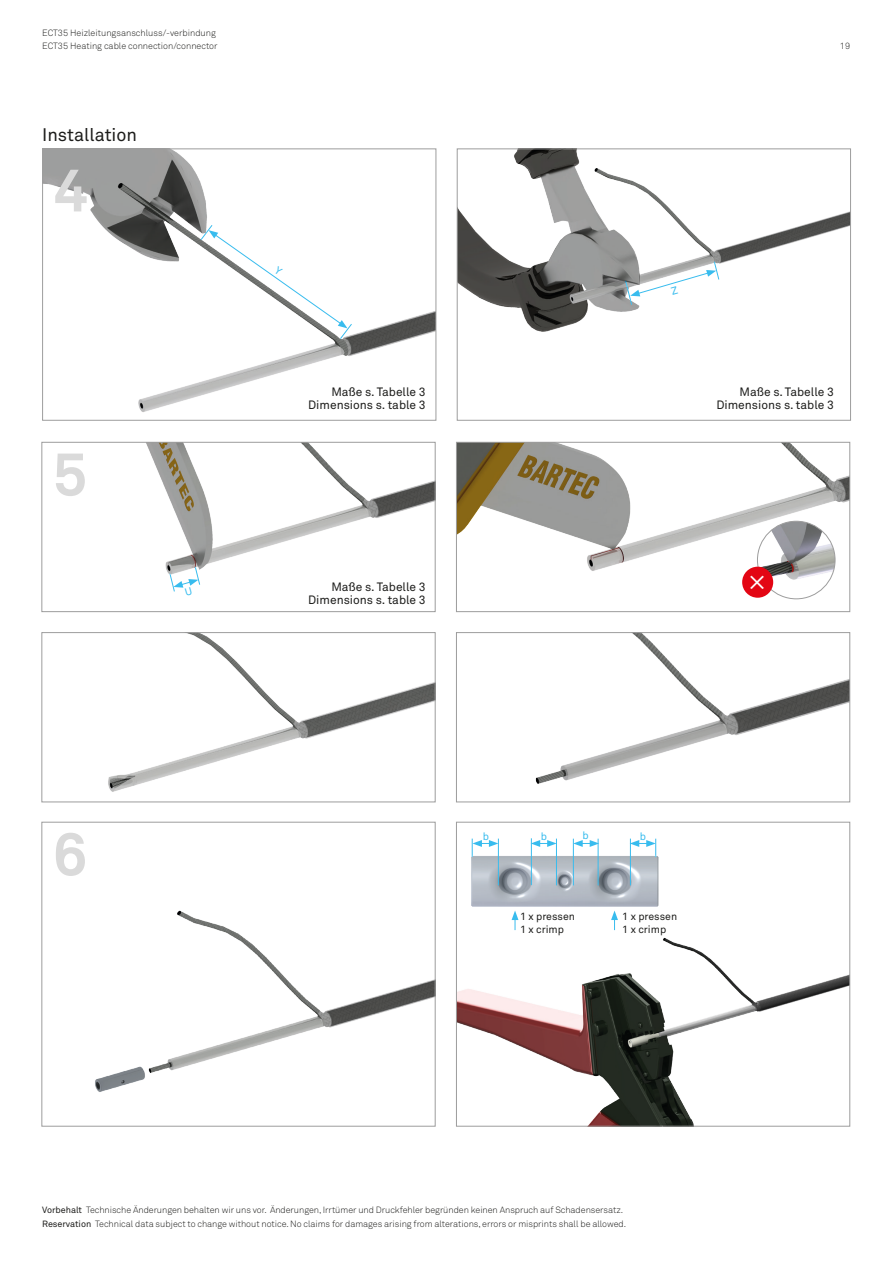
<style>
.page{position:relative;width:893px;height:1263px;background:#fff}
.page>*{position:absolute;margin:0;border:0;box-sizing:border-box;transform-origin:0 0}
.t1{font:700 60px "Akkurat Pro";color:#dadada}
.t2{font:18px "Akkurat Pro";color:#1d1d1b}
.t3{font:12px "Akkurat Pro";color:#1d1d1b}
.t4{font:10.5px "Akkurat Pro";color:#1d1d1b}
.t5{font:10.5px "Akkurat Pro";color:#38bcee}
.t6{font:300 9px/12.8px "Akkurat Pro";letter-spacing:-.005em;color:#1d1d1b}
.s1{font-weight:400}
</style>
<div class="page">
<img style="left:146px;top:444px;width:288px;height:130px">
<div style="left:41px;top:442px;width:395px;height:170px;border:1px solid #9d9d9d"></div>
<img style="left:95px;top:910px;width:339px;height:182px">
<div style="left:41px;top:822px;width:395px;height:304px;border:1px solid #9d9d9d"></div>
<img style="left:44px;top:150px;width:390px;height:262px">
<div style="left:42px;top:148px;width:394px;height:273px;border:1px solid #9d9d9d"></div>
<img style="left:108px;top:634px;width:326px;height:158px">
<div style="left:41px;top:632px;width:395px;height:170px;border:1px solid #9d9d9d"></div>
<img style="left:458px;top:444px;width:390px;height:156px">
<div style="left:456px;top:442px;width:394px;height:170px;border:1px solid #9d9d9d"></div>
<img style="left:458px;top:919px;width:390px;height:205px">
<div style="left:456px;top:822px;width:394px;height:304px;border:1px solid #9d9d9d"></div>
<img style="left:459px;top:150px;width:390px;height:182px">
<div style="left:457px;top:148px;width:394px;height:273px;border:1px solid #9d9d9d"></div>
<img style="left:535px;top:634px;width:313px;height:150px">
<div style="left:456px;top:632px;width:394px;height:170px;border:1px solid #9d9d9d"></div>
<img style="left:757px;top:521px;width:78px;height:78px;border-radius:39px">
<div style="left:757px;top:521px;width:78px;height:78px;border:1px solid #9d9d9d;border-radius:50%"></div>
<div style="left:742px;top:567px;width:31px;height:31px;background:#e30614;border-radius:50%"></div>
<img style="left:471px;top:854px;width:188px;height:53px">
<svg style="left:472px;top:838px;width:26px;height:19px"></svg>
<svg style="left:532px;top:840px;width:24px;height:7px"></svg>
<svg style="left:574px;top:840px;width:24px;height:7px"></svg>
<svg style="left:631px;top:839px;width:25px;height:18px"></svg>
<hr style="left:498px;top:838px;width:1px;height:47px;background:#38bcee">
<hr style="left:531px;top:838px;width:1px;height:47px;background:#38bcee">
<hr style="left:556px;top:838px;width:1px;height:47px;background:#38bcee">
<hr style="left:573px;top:839px;width:1px;height:46px;background:#38bcee">
<hr style="left:598px;top:839px;width:1px;height:46px;background:#38bcee">
<hr style="left:630px;top:838px;width:1px;height:47px;background:#38bcee">
<svg style="left:512px;top:911px;width:6px;height:19px"></svg>
<svg style="left:611px;top:910px;width:7px;height:20px"></svg>
<svg style="left:169px;top:566px;width:32px;height:26px"></svg>
<svg style="left:200px;top:224px;width:153px;height:116px"></svg>
<svg style="left:625px;top:261px;width:95px;height:45px"></svg>
<p class="t6" style="left:42px;top:27px;width:177px">ECT35 Heizleitungsanschluss/-verbindung<br>ECT35 Heating cable connection/connector</p>
<h2 class="t2" style="left:42px;top:125px;width:96px">Installation</h2>
<h1 class="t1" style="left:54px;top:153px;width:36px">4</h1>
<h1 class="t1" style="left:53px;top:437px;width:36px">5</h1>
<h1 class="t1" style="left:53px;top:817px;width:36px">6</h1>
<p class="t6" style="left:840px;top:40px;width:12px">19</p>
<h3 class="t3" style="left:331px;top:385px;width:96px">Maße s. Tabelle 3</h3>
<h3 class="t3" style="left:740px;top:385px;width:96px">Maße s. Tabelle 3</h3>
<h3 class="t3" style="left:308px;top:398px;width:119px">Dimensions s. table 3</h3>
<h3 class="t3" style="left:716px;top:398px;width:119px">Dimensions s. table 3</h3>
<h3 class="t3" style="left:331px;top:579px;width:96px">Maße s. Tabelle 3</h3>
<h3 class="t3" style="left:308px;top:592px;width:119px">Dimensions s. table 3</h3>
<p class="t5" style="left:483px;top:830px;width:8px">b</p>
<p class="t5" style="left:541px;top:830px;width:8px">b</p>
<p class="t5" style="left:583px;top:829px;width:8px">b</p>
<p class="t5" style="left:640px;top:830px;width:8px">b</p>
<p class="t4" style="left:520px;top:910px;width:56px">1 x pressen</p>
<p class="t4" style="left:622px;top:910px;width:56px">1 x pressen</p>
<p class="t4" style="left:520px;top:923px;width:45px">1 x crimp</p>
<p class="t4" style="left:622px;top:923px;width:45px">1 x crimp</p>
<p class="t6" style="left:42px;top:1204px;width:582px"><span class="s1">Vorbehalt</span> Technische Änderungen behalten wir uns vor. Änderungen, Irrtümer und Druckfehler begründen keinen Anspruch auf Schadensersatz.</p>
<p class="t6" style="left:42px;top:1217px;width:585px"><span class="s1">Reservation</span> Technical data subject to change without notice. No claims for damages arising from alterations, errors or misprints shall be allowed.</p>
</div>
